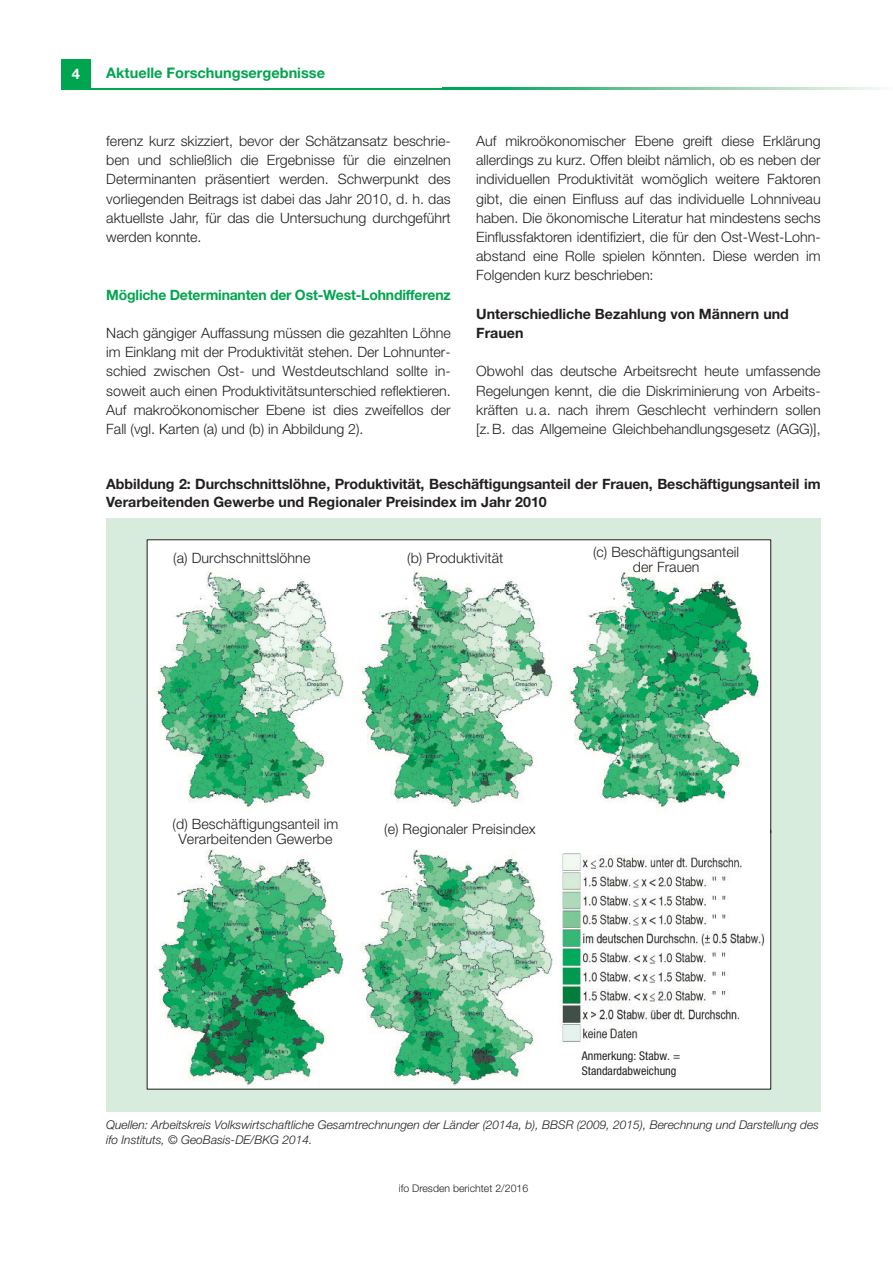
<style>
.page{position:relative;width:893px;height:1263px;background:#fff}
.page>*{position:absolute;margin:0;border:0;box-sizing:border-box;transform-origin:0 0}
.t1{font:700 14.7px "Helvetica Neue";color:#fff}
.t2{font:700 14.55px "Helvetica Neue";color:#00a54f}
.t3{font:300 14.25px/19.2px "Helvetica Neue";color:#231f20;text-align:justify}
.t4{font:700 14.25px/19.2px "Helvetica Neue";color:#231f20}
.t5{font:700 14.25px "Helvetica Neue";letter-spacing:-.01em;color:#00a54f}
.t6{font:italic 300 12px/15px "Helvetica Neue";color:#231f20}
.t7{font:condensed 12px/15px "Helvetica Neue";letter-spacing:.005em;color:#231f20}
.t8{font:300 10.5px "Helvetica Neue";color:#231f20}
</style>
<div class="page">
<div style="left:61px;top:60px;width:30px;height:29px;background:#00a54f"></div>
<hr style="left:61px;top:88px;width:382px;height:1px;background:#00a54f">
<svg style="left:443px;top:88px;width:439px;height:1px"></svg>
<div style="left:106px;top:519px;width:715px;height:593px;background:#d8ecdd"></div>
<div style="left:147px;top:540px;width:624px;height:549px;background:#fff"></div>
<img style="left:154px;top:572px;width:611px;height:515px">
<p class="t1" style="left:72px;top:68px;width:10px">4</p>
<p class="t2" style="left:106px;top:68px;width:220px">Aktuelle Forschungsergebnisse</p>
<p class="t3" style="left:106px;top:133px;width:346px">ferenz kurz skizziert, bevor der Schätzansatz beschrie&shy;ben und schließlich die Ergebnisse für die einzelnen Determinanten präsentiert werden. Schwerpunkt des vorliegenden Beitrags ist dabei das Jahr 2010, d. h. das aktuellste Jahr, für das die Untersuchung durchgeführt werden konnte.</p>
<p class="t5" style="left:106px;top:289px;width:346px">Mögliche Determinanten der Ost-West-Lohndifferenz</p>
<p class="t3" style="left:106px;top:325px;width:346px">Nach gängiger Auffassung müssen die gezahlten Löhne im Einklang mit der Produktivität stehen. Der Lohnunter&shy;schied zwischen Ost- und Westdeutschland sollte in&shy;soweit auch einen Produktivitätsunterschied reflektieren.<br>Auf makroökonomischer Ebene ist dies zweifellos der Fall (vgl. Karten (a) und (b) in Abbildung 2).</p>
<p class="t3" style="left:476px;top:133px;width:346px">Auf mikroökonomischer Ebene greift diese Erklärung allerdings zu kurz. Offen bleibt nämlich, ob es neben der individuellen Produktivität womöglich weitere Faktoren gibt, die einen Einfluss auf das individuelle Lohnniveau haben. Die ökonomische Literatur hat mindestens sechs Einflussfaktoren identifiziert, die für den Ost-West-Lohn&shy;abstand eine Rolle spielen könnten. Diese werden im Folgenden kurz beschrieben:</p>
<p class="t4" style="left:476px;top:305px;width:314px">Unterschiedliche Bezahlung von Männern und<br>Frauen</p>
<p class="t3" style="left:476px;top:363px;width:346px">Obwohl das deutsche Arbeitsrecht heute umfassende Regelungen kennt, die die Diskriminierung von Arbeits&shy;kräften u. a. nach ihrem Geschlecht verhindern sollen [z.B. das Allgemeine Gleichbehandlungsgesetz (AGG)],</p>
<p class="t4" style="left:106px;top:475px;width:716px;line-height:18.8px">Abbildung 2: Durchschnittslöhne, Produktivität, Beschäftigungsanteil der Frauen, Beschäftigungsanteil im<br>Verarbeitenden Gewerbe und Regionaler Preisindex im Jahr 2010</p>
<p class="t3" style="left:173px;top:550px;width:139px">(a) Durchschnittslöhne</p>
<p class="t3" style="left:407px;top:550px;width:98px">(b) Produktivität</p>
<p class="t3" style="left:593px;top:546px;width:148px;line-height:15px;text-align:center">(c) Beschäftigungsanteil der Frauen</p>
<p class="t3" style="left:173px;top:818px;width:167px;line-height:15px;text-align:center">(d) Beschäftigungsanteil im<br>Verarbeitenden Gewerbe</p>
<p class="t3" style="left:384px;top:821px;width:153px">(e) Regionaler Preisindex</p>
<p class="t7" style="left:582px;top:1049px;width:100px">Anmerkung: Stabw. =<br>Standardabweichung</p>
<p class="t6" style="left:106px;top:1118px;width:714px">Quellen: Arbeitskreis Volkswirtschaftliche Gesamtrechnungen der Länder (2014a, b), BBSR (2009, 2015), Berechnung und Darstellung des ifo Instituts, © GeoBasis-DE/BKG 2014.</p>
<p class="t8" style="left:399px;top:1185px;width:131px">ifo Dresden berichtet 2/2016</p>
</div>
